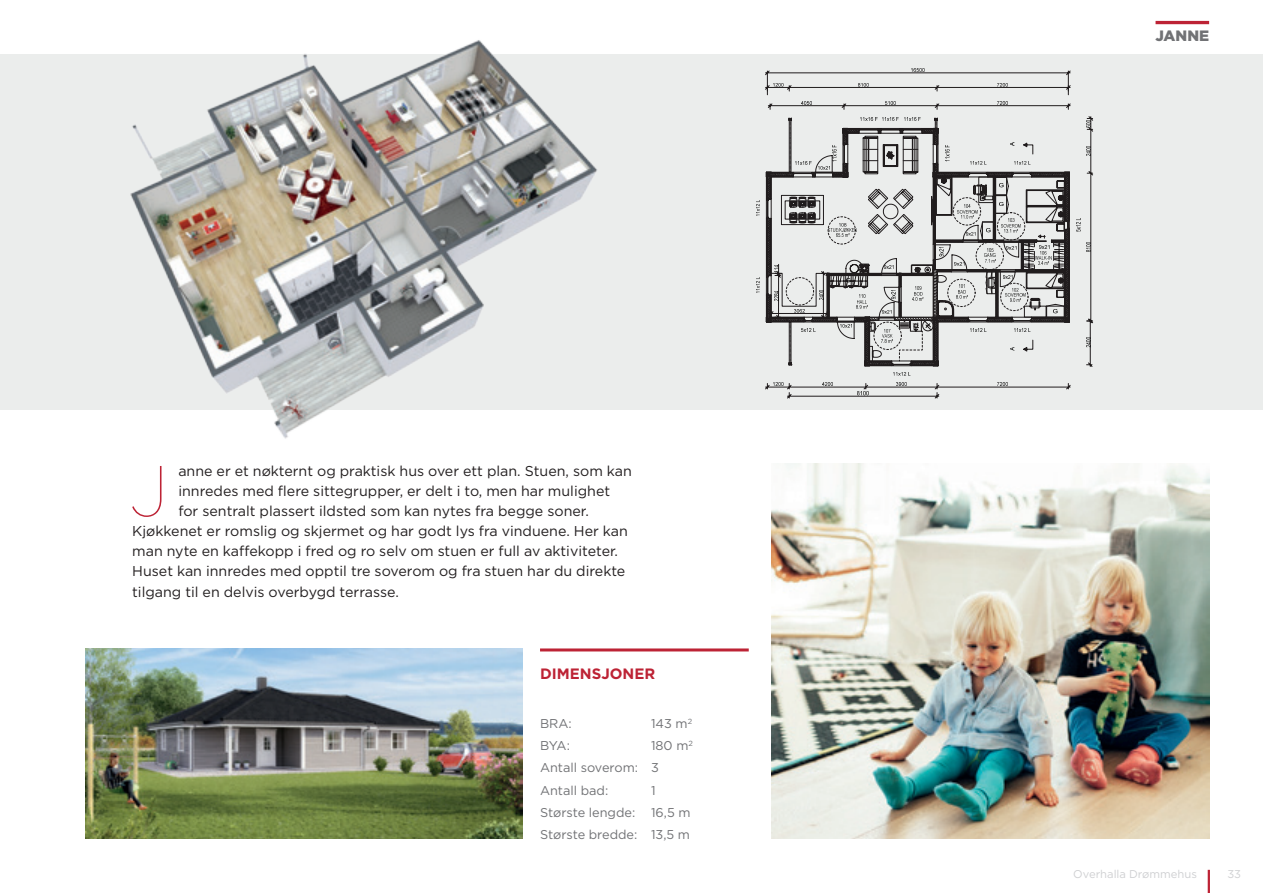
<style>
.page{position:relative;width:1263px;height:893px;background:#fff}
.page>*{position:absolute;margin:0;border:0;box-sizing:border-box;transform-origin:0 0}
.Brødtekst_Drop_cap{font:100 71.7px "Gotham";color:#bd2335}
.Paragraph_Style_1{font:700 15px "Gotham";color:#bd2335}
.Index_Navn{font:900 15px "Gotham";color:#717275}
.Brødtekst_Drop_cap-2{font:14.25px "Gotham";color:#231f20}
.Dimensjoner{font:12.75px "Gotham";color:#717275}
.t1{font:11.25px "Gotham";color:#cfd0d2}
</style>
<div class="page">
<hr style="left:1208px;top:870px;width:2px;height:23px;background:#bd2335">
<div style="left:0;top:54px;width:1263px;height:355px;background:#ebedec"></div>
<hr style="left:0;top:378px;width:1px;height:515px;background:#231f20">
<img style="left:85px;top:648px;width:437px;height:190px">
<img style="left:894px;top:373px;width:16px;height:10px">
<img style="left:756px;top:201px;width:4px;height:15px">
<img style="left:756px;top:277px;width:4px;height:16px">
<svg style="left:768px;top:102px;width:302px;height:8px"></svg>
<svg style="left:1087px;top:116px;width:6px;height:207px"></svg>
<img style="left:1087px;top:120px;width:4px;height:22px">
<svg style="left:765px;top:69px;width:305px;height:26px"></svg>
<svg style="left:765px;top:383px;width:305px;height:16px"></svg>
<svg style="left:864px;top:197px;width:228px;height:170px"></svg>
<img style="left:1086px;top:338px;width:4px;height:29px">
<svg style="left:766px;top:118px;width:304px;height:248px"></svg>
<div style="left:781px;top:195px;width:42px;height:30px;border:1px solid #231f20"></div>
<hr style="left:1155px;top:21px;width:54px;height:3px;background:#bd2335">
<hr style="left:540px;top:648px;width:209px;height:3px;background:#bd2335">
<img style="left:771px;top:463px;width:439px;height:376px">
<img style="left:0;top:40px;width:638px;height:423px">
<p class="Brødtekst_Drop_cap" style="left:130px;top:447px;width:40px">J</p>
<p class="Brødtekst_Drop_cap-2" style="left:178px;top:462px;width:455px">anne er et nøkternt og praktisk hus over ett plan. Stuen, som kan</p>
<p class="Brødtekst_Drop_cap-2" style="left:178px;top:482px;width:433px">innredes med flere sittegrupper, er delt i to, men har mulighet</p>
<p class="Brødtekst_Drop_cap-2" style="left:178px;top:502px;width:412px">for sentralt plassert ildsted som kan nytes fra begge soner.</p>
<p class="Brødtekst_Drop_cap-2" style="left:132px;top:522px;width:497px">Kjøkkenet er romslig og skjermet og har godt lys fra vinduene. Her kan</p>
<p class="Brødtekst_Drop_cap-2" style="left:132px;top:542px;width:487px">man nyte en kaffekopp i fred og ro selv om stuen er full av aktiviteter.</p>
<p class="Brødtekst_Drop_cap-2" style="left:132px;top:562px;width:495px">Huset kan innredes med opptil tre soverom og fra stuen har du direkte</p>
<p class="Brødtekst_Drop_cap-2" style="left:132px;top:582px;width:268px">tilgang til en delvis overbygd terrasse.</p>
<p class="Paragraph_Style_1" style="left:540px;top:664px;width:117px">DIMENSJONER</p>
<p class="Dimensjoner" style="left:540px;top:715px;width:33px">BRA:</p>
<p class="Dimensjoner" style="left:651px;top:715px;width:43px">143 m<sup>2</sup></p>
<p class="Dimensjoner" style="left:540px;top:737px;width:31px">BYA:</p>
<p class="Dimensjoner" style="left:651px;top:737px;width:43px">180 m<sup>2</sup></p>
<p class="Dimensjoner" style="left:540px;top:760px;width:120px">Antall soverom: 3</p>
<p class="Dimensjoner" style="left:540px;top:782px;width:70px">Antall bad:</p>
<p class="Dimensjoner" style="left:651px;top:782px;width:6px">1</p>
<p class="Dimensjoner" style="left:540px;top:804px;width:152px">Største lengde: 16,5 m</p>
<p class="Dimensjoner" style="left:540px;top:826px;width:151px">Største bredde: 13,5 m</p>
<p class="Index_Navn" style="left:1155px;top:26px;width:55px">JANNE</p>
<p class="t1" style="left:1073px;top:866px;width:125px">Overhalla Drømmehus</p>
<p class="t1" style="left:1227px;top:866px;width:15px">33</p>
</div>
